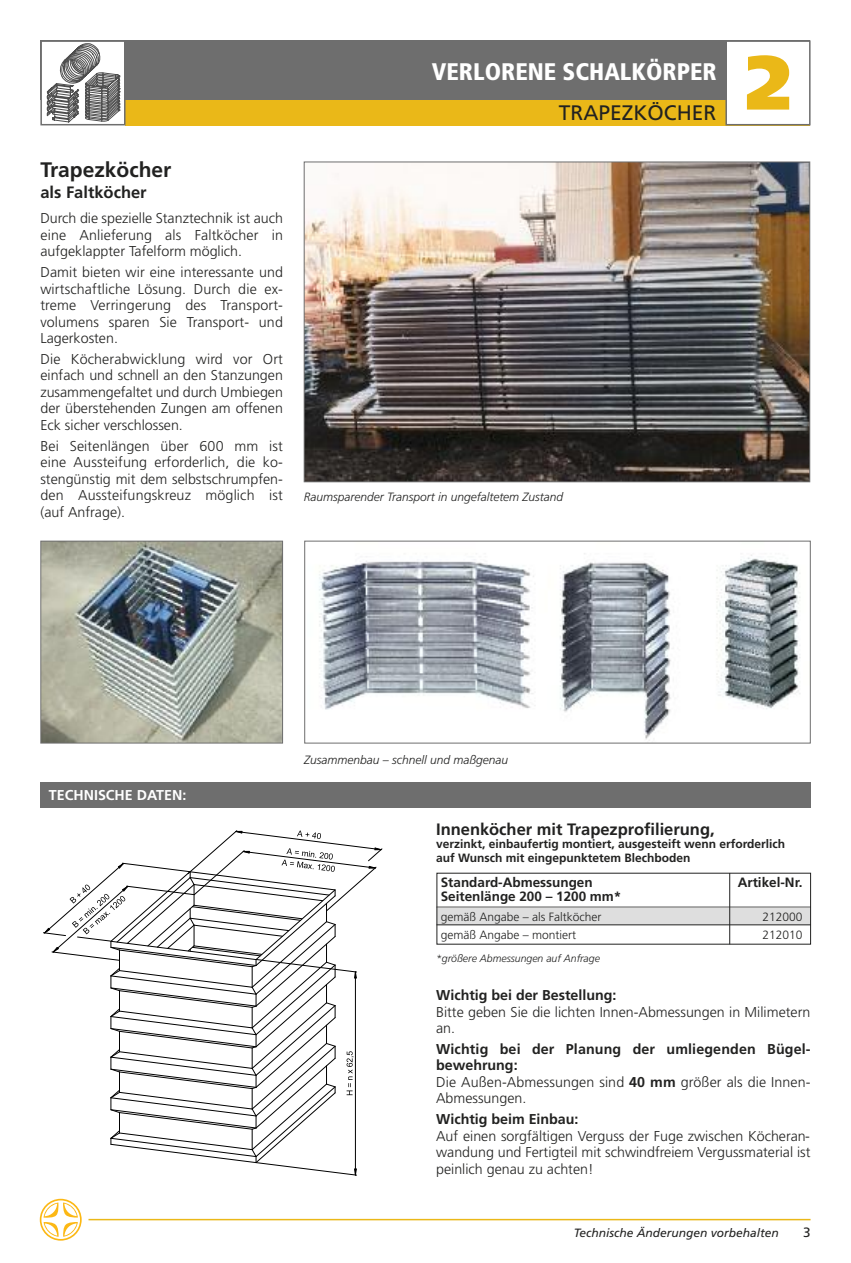
<style>
.page{position:relative;width:851px;height:1263px;background:#fff}
.page>*{position:absolute;margin:0;border:0;box-sizing:border-box;transform-origin:0 0}
.t1{font:900 76.5px "Frutiger";color:#eab818}
.t2{font:900 condensed 24px "Frutiger";color:#fff}
.t3{font:21px "Frutiger";color:#222221}
.t4{font:700 21px "Frutiger";color:#222221}
.t5{font:700 16.5px "Frutiger";color:#222221}
.t6{font:300 14.25px/16.5px "Frutiger";color:#222221;text-align:justify}
.t7{font:700 14.25px/16.5px "Frutiger";color:#222221}
.t8{font:700 14.25px "Frutiger";color:#fff}
.t9{font:700 13.5px "Frutiger";color:#222221}
.t10{font:13.5px "Frutiger";color:#222221}
.t11{font:700 12px/13.5px "Frutiger";color:#222221}
.t12{font:italic 300 12px "Frutiger";color:#222221}
.t13{font:300 12px "Frutiger";color:#222221}
.t14{font:italic 12px "Frutiger";color:#222221}
.t15{font:italic 300 10.5px "Frutiger";color:#222221}
.s1{font-weight:300}
</style>
<div class="page">
<svg style="left:40px;top:1199px;width:42px;height:41px"></svg>
<hr style="left:88px;top:1219px;width:722px;height:1px;background:#eab818">
<div style="left:40px;top:40px;width:770px;height:60px;background:#6e6e6e"></div>
<div style="left:126px;top:100px;width:683px;height:25px;background:#eab818"></div>
<div style="left:42px;top:42px;width:82px;height:82px;background:#fff"></div>
<svg style="left:47px;top:43px;width:73px;height:79px"></svg>
<div style="left:40px;top:40px;width:85px;height:85px;border:2px solid #6e6e6e"></div>
<div style="left:726px;top:42px;width:82px;height:82px;background:#fff"></div>
<div style="left:725px;top:40px;width:85px;height:85px;border:2px solid #6e6e6e"></div>
<img style="left:306px;top:164px;width:502px;height:316px">
<div style="left:304px;top:162px;width:506px;height:320px;border:1px solid #6e6e6e"></div>
<img style="left:319px;top:553px;width:482px;height:187px">
<div style="left:304px;top:541px;width:506px;height:202px;border:1px solid #6e6e6e"></div>
<div style="left:436px;top:907px;width:374px;height:18px;background:#dedede"></div>
<hr style="left:436px;top:924px;width:374px;height:1px;background:#222221">
<hr style="left:729px;top:873px;width:1px;height:71px;background:#222221">
<svg style="left:43px;top:830px;width:339px;height:346px"></svg>
<div style="left:40px;top:782px;width:770px;height:25px;background:#6e6e6e"></div>
<img style="left:42px;top:543px;width:239px;height:198px">
<div style="left:40px;top:541px;width:243px;height:202px;border:1px solid #6e6e6e"></div>
<h3 class="t4" style="left:40px;top:162px;width:132px">Trapezköcher</h3>
<p class="t5" style="left:40px;top:186px;width:108px">als Faltköcher</p>
<p class="t6" style="left:40px;top:211px;width:244px">Durch die spezielle Stanztechnik ist auch eine Anlieferung als Faltköcher in aufgeklappter Tafelform möglich.</p>
<p class="t6" style="left:40px;top:265px;width:244px">Damit bieten wir eine interessante und wirtschaftliche Lösung. Durch die ex&shy;treme Verringerung des Transport&shy;volumens sparen Sie Transport- und Lagerkosten.</p>
<p class="t6" style="left:40px;top:352px;width:244px">Die Köcherabwicklung wird vor Ort einfach und schnell an den Stanzungen zusammengefaltet und durch Umbiegen der überstehenden Zungen am offenen Eck sicher verschlossen.</p>
<p class="t6" style="left:40px;top:438px;width:244px">Bei Seitenlängen über 600 mm ist eine Aussteifung erforderlich, die ko&shy;stengünstig mit dem selbstschrumpfen&shy;den Aussteifungskreuz möglich ist (auf Anfrage).</p>
<h2 class="t2" style="left:432px;top:62px;width:286px">VERLORENE SCHALKÖRPER</h2>
<h3 class="t3" style="left:559px;top:104px;width:159px">TRAPEZKÖCHER</h3>
<p class="t12" style="left:304px;top:492px;width:261px">Raumsparender Transport in ungefaltetem Zustand</p>
<h1 class="t1" style="left:745px;top:52px;width:47px">2</h1>
<p class="t8" style="left:49px;top:789px;width:139px">TECHNISCHE DATEN:</p>
<p class="t12" style="left:304px;top:755px;width:205px">Zusammenbau – schnell und maßgenau</p>
<p class="t5" style="left:436px;top:822px;width:280px">Innenköcher mit Trapezprofilierung,</p>
<p class="t11" style="left:436px;top:838px;width:350px">verzinkt, einbaufertig montiert, ausgesteift wenn erforderlich auf Wunsch mit eingepunktetem Blechboden</p>
<p class="t9" style="left:440px;top:877px;width:153px">Standard-Abmessungen</p>
<p class="t9" style="left:737px;top:877px;width:66px">Artikel-Nr.</p>
<p class="t9" style="left:440px;top:890px;width:182px">Seitenlänge 200 – 1200 mm*</p>
<p class="t13" style="left:440px;top:912px;width:162px">gemäß Angabe – als Faltköcher</p>
<p class="t13" style="left:762px;top:912px;width:41px">212000</p>
<p class="t13" style="left:440px;top:930px;width:137px">gemäß Angabe – montiert</p>
<p class="t13" style="left:762px;top:930px;width:41px">212010</p>
<p class="t15" style="left:436px;top:954px;width:165px">*größere Abmessungen auf Anfrage</p>
<p class="t7" style="left:436px;top:988px;width:182px">Wichtig bei der Bestellung:</p>
<p class="t6" style="left:436px;top:1004px;width:376px">Bitte geben Sie die lichten Innen-Abmessungen in Milimetern an.</p>
<p class="t7" style="left:436px;top:1042px;width:376px">Wichtig bei der Planung der umliegenden Bügel&shy;bewehrung:<br><span class="s1">Die Außen-Abmessungen sind</span> 40 mm <span class="s1">größer als die Innen-<br>Abmessungen.</span></p>
<p class="t7" style="left:436px;top:1112px;width:144px">Wichtig beim Einbau:</p>
<p class="t6" style="left:436px;top:1128px;width:376px">Auf einen sorgfältigen Verguss der Fuge zwischen Köcheran&shy;wandung und Fertigteil mit schwindfreiem Vergussmaterial ist peinlich genau zu achten!</p>
<p class="t14" style="left:573px;top:1228px;width:206px">Technische Änderungen vorbehalten</p>
<p class="t10" style="left:803px;top:1227px;width:9px">3</p>
</div>
